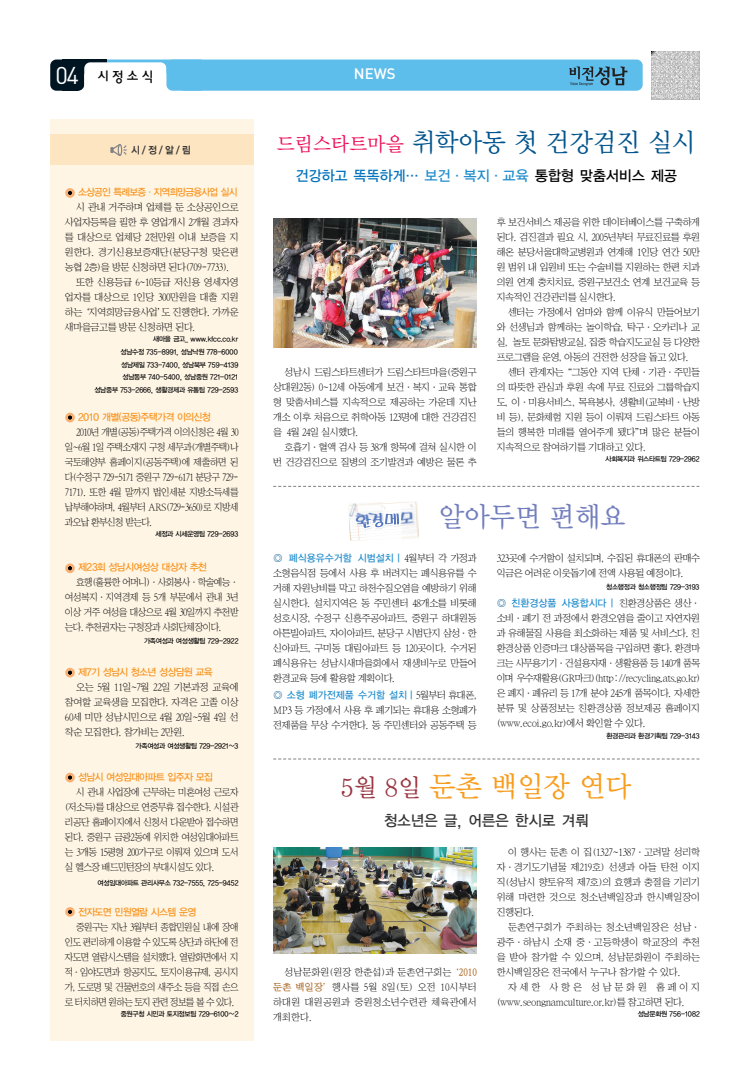
<style>
.page{position:relative;width:751px;height:1091px;background:#fff}
.page>*{position:absolute;margin:0;border:0;box-sizing:border-box;transform-origin:0 0}
.t1{font:29px "Y Mj O13";letter-spacing:-.065em;color:#f89c1c}
.t2{font:28px "Y Mj O13";letter-spacing:-.065em;color:#717dbd}
.t3{font:26px "Y Mj O13";letter-spacing:-.065em;color:#00548e}
.t4{font:15px "YGO13";letter-spacing:-.075em;color:#333}
.t5{font:500 15px "DIN";color:#fff}
.t6{font:14.5px "YGO13";letter-spacing:-.075em;color:#000}
.t7{font:14px "YGO23 KS Cpc EUC H";color:#000}
.t8{font:10px/15px "San Ns L";letter-spacing:-.045em;color:#000;text-align:justify}
.t9{font:10px/15px "San Ns L";letter-spacing:-.045em;color:#000;text-align:justify;scale:.93 1}
.t10{font:10px/15px "San Ns L";letter-spacing:-.045em;color:#000;text-align:justify;scale:.92 1}
.t11{font:10px "YGO13";letter-spacing:-.15em;color:#f7931d}
.t12{font:10px "YGO13";letter-spacing:-.075em;color:#228dcd}
.t13{font:10px "San Ns L";letter-spacing:-.02em;color:#000}
.t14{font:10px "YGO13";letter-spacing:-.15em;color:#f7931d;scale:.94 1}
.t15{font:10px "YGO14";color:#333;scale:.95 1}
.t16{font:7px/12.7px "YGO13";letter-spacing:-.135em;color:#000;text-align:right}
.s1{font-family:"DIN";font-size:24px;color:#fff}
.s2{font-size:20px;color:#ee1059}
.s3{color:#0072bc}
.s4{color:#228dcd}
.s5{color:#00548e}
.s6{font-family:"San Ns L";color:#000}
.s7{font-size:25px;color:#983642}
.s8{font-family:"San Ns B";color:#a15409}
</style>
<div class="page">
<div style="left:50px;top:119px;width:203px;height:921px;background:#fef5e5"></div>
<div style="left:50px;top:135px;width:203px;height:30px;background:#fee5c1"></div>
<div style="left:99px;top:60px;width:544px;height:31px;background:#5ebeeb;border-radius:6px"></div>
<div style="left:63px;top:60px;width:44px;height:31px;background:#001522"></div>
<div style="left:79px;top:74px;width:104px;height:25px;background:#fff;border-radius:8px"></div>
<div style="left:50px;top:60px;width:34px;height:31px;background:#001522;border-radius:6px"></div>
<div style="left:84px;top:62px;width:82px;height:40px;background:#fff;border-radius:6px"></div>
<svg style="left:569px;top:66px;width:58px;height:20px"></svg>
<div style="left:166px;top:60px;width:40px;height:31px;background:#5ebeeb;border-radius:6px"></div>
<img style="left:651px;top:51px;width:48px;height:48px">
<svg style="left:110px;top:144px;width:17px;height:12px"></svg>
<img style="left:273px;top:218px;width:203px;height:129px">
<svg style="left:68px;top:191px;width:4px;height:4px"></svg>
<div style="left:65px;top:188px;width:10px;height:10px;border:2px solid #faaf71;border-radius:50%"></div>
<svg style="left:68px;top:416px;width:4px;height:3px"></svg>
<div style="left:65px;top:413px;width:10px;height:9px;border:2px solid #faaf71;border-radius:50%"></div>
<svg style="left:68px;top:566px;width:4px;height:4px"></svg>
<div style="left:65px;top:563px;width:10px;height:10px;border:2px solid #faaf71;border-radius:50%"></div>
<svg style="left:68px;top:671px;width:4px;height:3px"></svg>
<div style="left:65px;top:668px;width:10px;height:9px;border:2px solid #faaf71;border-radius:50%"></div>
<svg style="left:68px;top:776px;width:4px;height:3px"></svg>
<div style="left:65px;top:773px;width:10px;height:9px;border:2px solid #faaf71;border-radius:50%"></div>
<svg style="left:68px;top:910px;width:4px;height:4px"></svg>
<div style="left:65px;top:907px;width:10px;height:10px;border:2px solid #faaf71;border-radius:50%"></div>
<img style="left:273px;top:847px;width:203px;height:106px">
<svg style="left:273px;top:486px;width:426px;height:1px"></svg>
<svg style="left:273px;top:759px;width:426px;height:1px"></svg>
<img style="left:349px;top:502px;width:34px;height:4px">
<img style="left:348px;top:506px;width:71px;height:35px">
<img style="left:383px;top:502px;width:36px;height:33px">
<svg style="left:366px;top:507px;width:35px;height:31px"></svg>
<h3 class="t7" style="left:55px;top:70px;width:100px"><span class="s1">04</span> 시정소식</h3>
<h3 class="t5" style="left:354px;top:69px;width:43px">NEWS</h3>
<p class="t15" style="left:131px;top:146px;width:65px">시/정/알/림</p>
<p class="t14" style="left:78px;top:188px;width:172px">소상공인 특례보증·지역희망금융사업 실시</p>
<p class="t8" style="left:76px;top:200px;width:164px">시 관내 거주하며 업체를 둔 소상공인으로</p>
<p class="t8" style="left:65px;top:215px;width:175px">사업자등록을 필한 후 영업개시 2개월 경과자</p>
<p class="t8" style="left:65px;top:230px;width:175px">를 대상으로 업체당 2천만원 이내 보증을 지</p>
<p class="t13" style="left:65px;top:248px;width:175px">원한다. 경기신용보증재단(분당구청 맞은편</p>
<p class="t8" style="left:65px;top:260px;width:166px">농협 2층)을 방문 신청하면 된다(709-7733).</p>
<p class="t8" style="left:76px;top:275px;width:164px">또한 신용등급 6~10등급 저신용 영세자영</p>
<p class="t8" style="left:65px;top:290px;width:175px">업자를 대상으로 1인당 300만원을 대출 지원</p>
<p class="t8" style="left:65px;top:305px;width:175px">하는‘지역희망금융사업’도 진행한다. 가까운</p>
<p class="t8" style="left:65px;top:320px;width:132px">새마을금고를 방문 신청하면 된다.</p>
<p class="t16" style="left:94px;top:333px;width:146px">새마을 금고_ www.kfcc.co.kr<br>성남수정 735-8991, 성남낙원 778-6000<br>성남제일 733-7400, 성남북부 759-4139<br>성남동부 740-5400, 성남중원 721-0121<br>성남중부 753-2666, 생활경제과 유통팀 729-2593</p>
<p class="t11" style="left:78px;top:413px;width:135px">2010 개별(공동)주택가격 이의신청</p>
<p class="t9" style="left:65px;top:425px;width:188px;text-indent:11px">2010년 개별(공동)주택가격 이의신청은 4월 30 일~6월 1일 주택소재지 구청 세무과(개별주택)나 국토해양부 홈페이지(공동주택)에 제출하면 된 다(수정구 729-5171 중원구 729-6171 분당구 729- 7171). 또한 4월 말까지 법인세분 지방소득세를 납부해야하며, 4월부터 ARS(729-3650)로 지방세 과오납 환부신청 받는다.</p>
<p class="t16" style="left:155px;top:528px;width:85px">세정과 시세운영팀 729-2693</p>
<p class="t11" style="left:78px;top:563px;width:131px">제23회 성남시여성상 대상자 추천</p>
<p class="t9" style="left:65px;top:575px;width:188px;text-indent:11px">효행(훌륭한 어머니)·사회봉사·학술예능· 여성복지·지역경제 등 5개 부문에서 관내 3년 이상 거주 여성을 대상으로 4월 30일까지 추천받 는다. 추천권자는 구청장과 사회단체장이다.</p>
<p class="t16" style="left:144px;top:635px;width:96px">가족여성과 여성생활팀 729-2922</p>
<p class="t11" style="left:78px;top:668px;width:137px">제7기 성남시 청소년 성상담원 교육</p>
<p class="t8" style="left:65px;top:680px;width:175px;text-indent:11px">오는 5월 11일~7월 22일 기본과정 교육에 참여할 교육생을 모집한다. 자격은 고졸 이상 60세 미만 성남시민으로 4월 20일~5월 4일 선 착순 모집한다. 참가비는 2만원.</p>
<p class="t16" style="left:135px;top:740px;width:105px">가족여성과 여성생활팀 729-2921~3</p>
<p class="t11" style="left:78px;top:773px;width:137px">성남시 여성임대아파트 입주자 모집</p>
<p class="t9" style="left:65px;top:785px;width:188px;text-indent:11px">시 관내 사업장에 근무하는 미혼여성 근로자 (저소득)를 대상으로 연중무휴 접수한다. 시설관 리공단 홈페이지에서 신청서 다운받아 접수하면 된다. 중원구 금광2동에 위치한 여성임대아파트 는 3개동 15평형 200가구로 이뤄져 있으며 도서 실 헬스장 배드민턴장의 부대시설도 있다.</p>
<p class="t16" style="left:97px;top:877px;width:143px">여성임대아파트 관리사무소 732-7555, 725-9452</p>
<p class="t11" style="left:78px;top:908px;width:120px">전자도면 민원열람 시스템 운영</p>
<p class="t10" style="left:65px;top:920px;width:190px;text-indent:11px">중원구는 지난 3월부터 종합민원실 내에 장애 인도 편리하게 이용할 수 있도록 상단과 하단에 전 자도면 열람시스템을 설치했다. 열람화면에서 지 적·임야도면과 항공지도, 토지이용규제, 공시지 가, 도로명 및 건물번호의 새주소 등을 직접 손으 로 터치하면 원하는 토지 관련 정보를 볼 수 있다.</p>
<p class="t16" style="left:120px;top:1008px;width:120px">중원구청 시민과 토지정보팀 729-6100~2</p>
<h3 class="t3" style="left:276px;top:131px;width:422px"><span class="s2">드림스타트마을</span> 취학아동 첫 건강검진 실시</h3>
<h3 class="t6" style="left:295px;top:169px;width:384px"><span class="s3">건강하고 똑똑하게…</span> <span class="s4">보건·복지·교육</span> 통합형 맞춤서비스 제공</h3>
<p class="t8" style="left:273px;top:365px;width:205px;text-indent:11px">성남시 드림스타트센터가 드림스타트마을(중원구 상대원2동) 0~12세 아동에게 보건·복지·교육 통합 형 맞춤서비스를 지속적으로 제공하는 가운데 지난 개소 이후 처음으로 취학아동 123명에 대한 건강검진 을 4월 24일 실시했다.</p>
<p class="t8" style="left:273px;top:440px;width:205px;text-align:right">호흡기·혈액 검사 등 38개 항목에 걸쳐 실시한 이 번 건강검진으로 질병의 조기발견과 예방은 물론 추</p>
<p class="t8" style="left:497px;top:215px;width:205px">후 보건서비스 제공을 위한 데이터베이스를 구축하게 된다. 검진결과 필요 시, 2005년부터 무료진료를 후원 해온 분당서울대학교병원과 연계해 1인당 연간 50만 원 범위 내 입원비 또는 수술비를 지원하는 한편 치과 의원 연계 충치치료, 중원구보건소 연계 보건교육 등 지속적인 건강관리를 실시한다.</p>
<p class="t8" style="left:497px;top:305px;width:205px;text-indent:11px">센터는 가정에서 엄마와 함께 이유식 만들어보기 와 선생님과 함께하는 놀이학습, 탁구·오카리나 교 실, 놀토 문화탐방교실, 집중 학습지도교실 등 다양한 프로그램을 운영, 아동의 건전한 성장을 돕고 있다.</p>
<p class="t8" style="left:497px;top:365px;width:205px;text-indent:11px">센터 관계자는“그동안 지역 단체·기관·주민들 의 따뜻한 관심과 후원 속에 무료 진료와 그룹학습지 도, 이·미용서비스, 목욕봉사, 생활비(교복비·난방 비 등), 문화체험 지원 등이 이뤄져 드림스타트 아동 들의 행복한 미래를 열어주게 됐다”며 많은 분들이 지속적으로 참여하기를 기대하고 있다.</p>
<p class="t16" style="left:605px;top:453px;width:96px">사회복지과 위스타트팀 729-2962</p>
<h2 class="t2" style="left:438px;top:504px;width:190px">알아두면 편해요</h2>
<p class="t12" style="left:273px;top:554px;width:205px"><span class="s5">◎</span> 폐식용유수거함 시범설치 | <span class="s6">4월부터 각 가정과</span></p>
<p class="t8" style="left:273px;top:566px;width:205px">소형음식점 등에서 사용 후 버려지는 폐식용유를 수 거해 자원낭비를 막고 하천수질오염을 예방하기 위해 실시한다. 설치지역은 동 주민센터 48개소를 비롯해 성호시장, 수정구 신흥주공아파트, 중원구 하대원동 아튼빌아파트, 자이아파트, 분당구 시범단지 삼성·한 신아파트, 구미동 대림아파트 등 120곳이다. 수거된 폐식용유는 성남시새마을회에서 재생비누로 만들어 환경교육 등에 활용할 계획이다.</p>
<p class="t12" style="left:273px;top:690px;width:205px"><span class="s5">◎</span> 소형 폐가전제품 수거함 설치 | <span class="s6">5월부터 휴대폰,</span></p>
<p class="t8" style="left:273px;top:703px;width:205px">MP3 등 가정에서 사용 후 폐기되는 휴대용 소형폐가 전제품을 무상 수거한다. 동 주민센터와 공동주택 등</p>
<p class="t8" style="left:497px;top:551px;width:205px">323곳에 수거함이 설치되며, 수집된 휴대폰의 판매수 익금은 어려운 이웃돕기에 전액 사용될 예정이다.</p>
<p class="t16" style="left:606px;top:581px;width:95px">청소행정과 청소행정팀 729-3193</p>
<p class="t12" style="left:497px;top:598px;width:205px"><span class="s5">◎</span> 친환경상품 사용합시다 | <span class="s6">친환경상품은 생산·</span></p>
<p class="t8" style="left:497px;top:611px;width:205px">소비·폐기 전 과정에서 환경오염을 줄이고 자연자원 과 유해물질 사용을 최소화하는 제품 및 서비스다. 친 환경상품 인증마크 대상품목을 구입하면 좋다. 환경마 크는 사무용기기·건설용자재·생활용품 등 140개 품목 이며 우수재활용(GR마크)(http://recycling.ats.go.kr) 은 폐지·폐유리 등 17개 분야 245개 품목이다. 자세한 분류 및 상품정보는 친환경상품 정보제공 홈페이지 (www.ecoi.go.kr)에서 확인할 수 있다.</p>
<p class="t16" style="left:606px;top:730px;width:95px">환경관리과 환경기획팀 729-3143</p>
<h1 class="t1" style="left:340px;top:774px;width:294px"><span class="s7">5월 8일</span> 둔촌 백일장 연다</h1>
<h3 class="t4" style="left:383px;top:814px;width:207px">청소년은 글, 어른은 한시로 겨뤄</h3>
<p class="t8" style="left:273px;top:965px;width:205px;text-indent:11px">성남문화원(원장 한춘섭)과 둔촌연구회는<span class="s8">‘2010 둔촌 백일장’</span>행사를 5월 8일(토) 오전 10시부터 하대원 대원공원과 중원청소년수련관 체육관에서 개최한다.</p>
<p class="t8" style="left:497px;top:845px;width:205px;text-indent:11px">이 행사는 둔촌 이 집(1327~1387·고려말 성리학 자·경기도기념물 제219호) 선생과 아들 탄천 이지 직(성남시 향토유적 제7호)의 효행과 충절을 기리기 위해 마련한 것으로 청소년백일장과 한시백일장이 진행된다.</p>
<p class="t8" style="left:497px;top:920px;width:205px;text-indent:11px">둔촌연구회가 주최하는 청소년백일장은 성남· 광주·하남시 소재 중·고등학생이 학교장의 추천 을 받아 참가할 수 있으며, 성남문화원이 주최하는 한시백일장은 전국에서 누구나 참가할 수 있다.</p>
<p class="t8" style="left:497px;top:980px;width:205px;text-indent:11px">자세한 사항은 성남문화원 홈페이지 (www.seongnamculture.or.kr)를 참고하면 된다.</p>
<p class="t16" style="left:637px;top:1008px;width:64px">성남문화원 756-1082</p>
</div>
